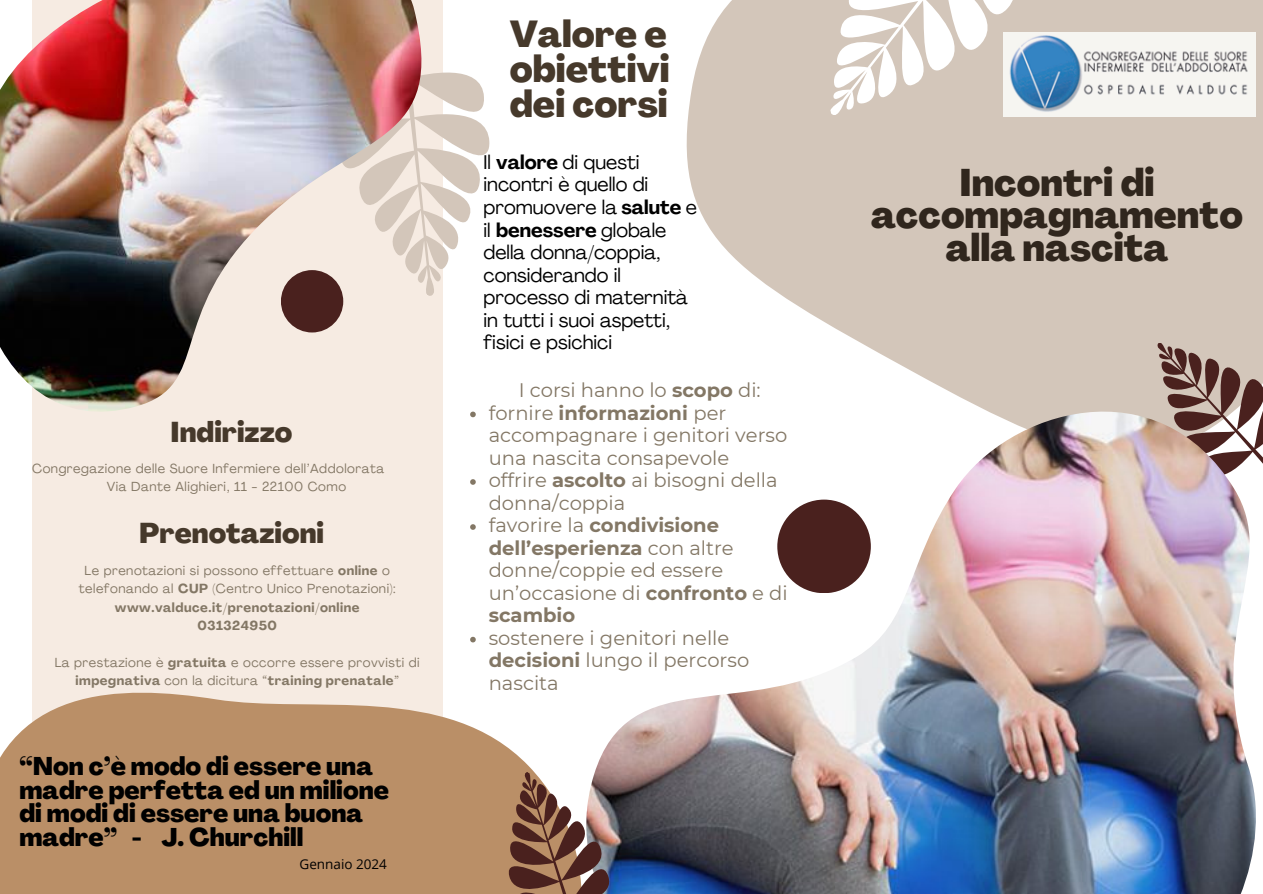
<style>
.page{position:relative;width:1263px;height:894px;background:#fff}
.page>*{position:absolute;margin:0;border:0;box-sizing:border-box;transform-origin:0 0}
.t1{font:800 37.95px/32.7px "Agrandir";color:#30261d;text-align:center}
.t2{font:800 36.9px/35px "Agrandir";color:#46392b;text-align:justify}
.t3{font:800 28.2px "Agrandir";color:#46392b}
.t4{font:800 25.2px/23.7px "Agrandir";color:#000}
.t5{font:19.5px/22.5px "Montserrat";color:#837765}
.t6{font:19.5px/22.5px "Agrandir";color:#000}
.t7{font:13.5px "Open Sans";color:#000}
.t8{font:12.9px/18.3px "Agrandir";letter-spacing:.04em;color:#837765;text-align:center}
.t9{font:700 12.9px "Agrandir";letter-spacing:.04em;color:#837765}
.s1{font-weight:700}
</style>
<div class="page">
<svg style="left:686px;top:0;width:577px;height:411px;fill:#d3c6ba"></svg>
<div style="left:32px;top:0;width:410px;height:892px;background:#f6ebe2"></div>
<svg style="left:0;top:681px;width:533px;height:212px;fill:#ba8f67"></svg>
<svg style="left:795px;top:0;width:283px;height:116px"></svg>
<svg style="left:421px;top:40px;width:69px;height:253px"></svg>
<svg style="left:1152px;top:342px;width:111px;height:122px;background:#9c847c"></svg>
<img style="left:595px;top:411px;width:661px;height:482px">
<svg style="left:456px;top:771px;width:207px;height:122px;background:#876f66"></svg>
<div style="left:777px;top:499px;width:94px;height:94px;background:#4a211e;border-radius:50%"></div>
<img style="left:0;top:0;width:421px;height:411px">
<div style="left:281px;top:270px;width:62px;height:62px;background:#4a211e;border-radius:50%"></div>
<img style="left:1003px;top:33px;width:252px;height:83px">
<svg style="left:470px;top:411px;width:6px;height:6px"></svg>
<svg style="left:470px;top:479px;width:6px;height:5px"></svg>
<svg style="left:470px;top:524px;width:6px;height:5px"></svg>
<svg style="left:470px;top:636px;width:6px;height:6px"></svg>
<p class="t3" style="left:171px;top:420px;width:123px">Indirizzo</p>
<p class="t8" style="left:32px;top:460px;width:353px">Congregazione delle Suore Infermiere dell’Addolorata</p>
<h1 class="t8" style="left:107px;top:479px;width:241px">Via Dante Alighieri, 11 - 22100 Como</h1>
<p class="t3" style="left:139px;top:522px;width:186px">Prenotazioni</p>
<p class="t8" style="left:84px;top:562px;width:307px">Le prenotazioni si possono effettuare <span class="s1">online</span> o</p>
<h1 class="t8" style="left:79px;top:581px;width:318px">telefonando al <span class="s1">CUP</span> (Centro Unico Prenotazioni):</h1>
<h4 class="t9" style="left:115px;top:602px;width:246px">www.valduce.it/prenotazioni/online</h4>
<h4 class="t9" style="left:197px;top:620px;width:81px">031324950</h4>
<p class="t8" style="left:55px;top:654px;width:367px">La prestazione è <span class="s1">gratuita</span> e occorre essere provvisti di <span class="s1">impegnativa</span> con la dicitura “<span class="s1">training prenatale</span>”</p>
<h2 class="t4" style="left:19px;top:756px;width:371px">“Non c’è modo di essere una madre perfetta ed un milione di modi di essere una buona madre” - J. Churchill</h2>
<p class="t7" style="left:300px;top:854px;width:89px">Gennaio 2024</p>
<p class="t2" style="left:510px;top:20px;width:161px">Valore e obiettivi dei corsi</p>
<p class="t6" style="left:484px;top:153px;width:215px">Il <span class="s1">valore</span> di questi incontri è quello di promuovere la <span class="s1">salute</span> e il <span class="s1">benessere</span> globale della donna/coppia, considerando il processo di maternità in tutti i suoi aspetti, fisici e psichici</p>
<p class="t5" style="left:519px;top:378px;width:243px">I corsi hanno lo <span class="s1">scopo</span> di:</p>
<p class="t5" style="left:489px;top:401px;width:300px">fornire <span class="s1">informazioni</span> per accompagnare i genitori verso una nascita consapevole</p>
<p class="t5" style="left:489px;top:468px;width:291px">offrire <span class="s1">ascolto</span> ai bisogni della donna/coppia</p>
<p class="t5" style="left:489px;top:513px;width:300px">favorire la <span class="s1">condivisione dell’esperienza</span> con altre donne/coppie ed essere un’occasione di <span class="s1">confronto</span> e di <span class="s1">scambio</span></p>
<p class="t5" style="left:489px;top:626px;width:262px">sostenere i genitori nelle <span class="s1">decisioni</span> lungo il percorso nascita</p>
<p class="t1" style="left:871px;top:170px;width:373px">Incontri di accompagnamento alla nascita</p>
</div>
